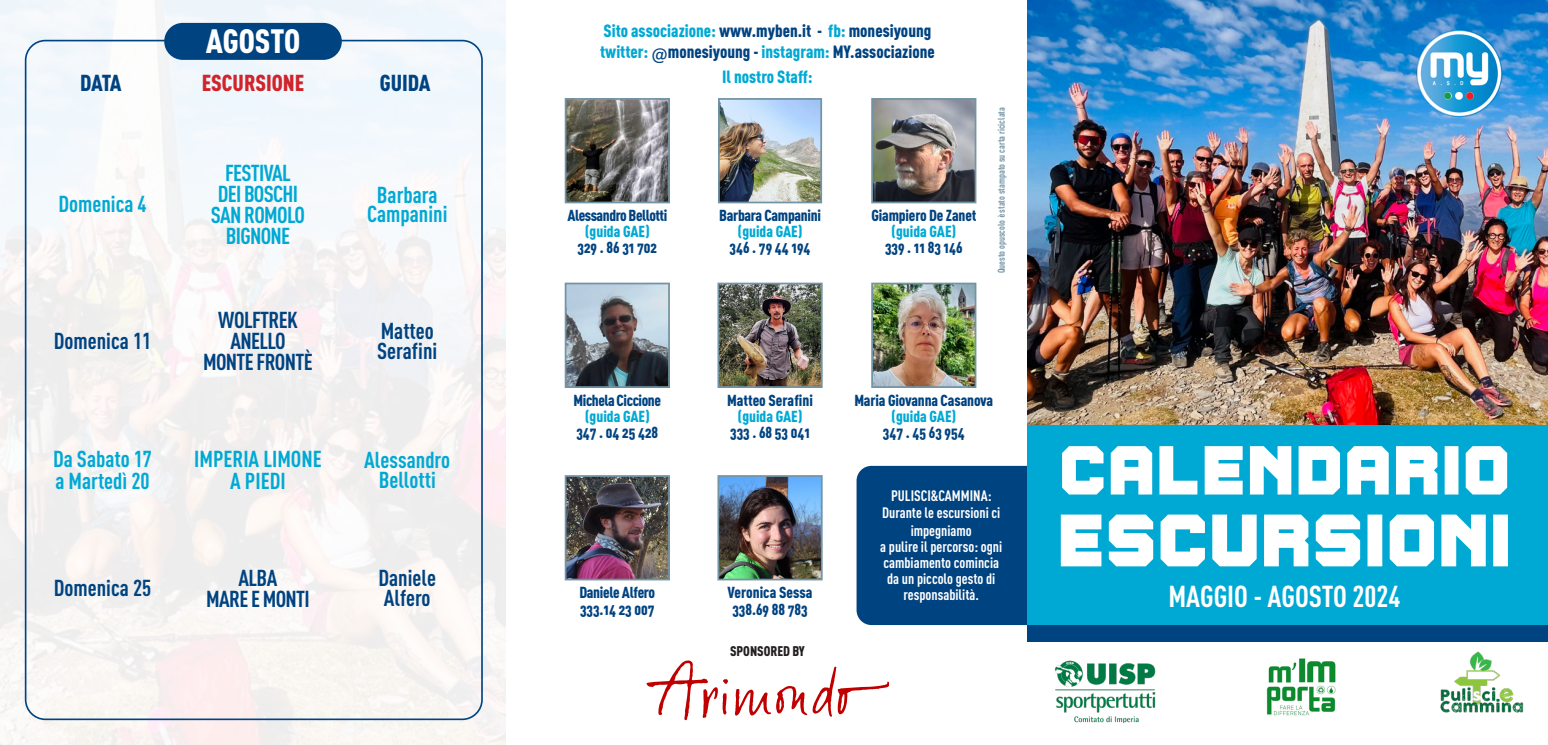
<style>
.page{position:relative;width:1548px;height:745px;background:#fff}
.page>*{position:absolute;margin:0;border:0;box-sizing:border-box;transform-origin:0 0}
.t1{font:33.25px "DIN Cond Black Alternate";color:#fff}
.t2{font:700 29.93px "DIN Cond";color:#fff}
.t3{font:700 22.75px "DIN Cond";color:#00a9d4}
.t4{font:700 22.75px "DIN Cond";color:#004381}
.t5{font:700 22.75px "DIN Cond";letter-spacing:-.03em;color:#00a9d4}
.t6{font:700 22.75px "DIN Cond";letter-spacing:-.03em;color:#004381}
.t7{font:22.75px "DIN Cond Black Alternate";color:#d1232a}
.t8{font:22.75px "DIN Cond Black Alternate";letter-spacing:-.015em;color:#004381}
.t9{font:17.5px "DIN Cond Black Alternate";color:#004381}
.t10{font:17.5px "DIN Cond Black Alternate";color:#00a9d4}
.t11{font:15.75px "DIN Cond Black Alternate";letter-spacing:-.01em;color:#004381}
.t12{font:15.75px "DIN Cond Black Alternate";color:#00a9d4}
.t13{font:15.75px "DIN Cond Black Alternate";letter-spacing:-.03em;color:#004381}
.t14{font:700 14.88px/16.1px "DIN Cond";color:#fff;text-align:center}
.t15{font:13.83px "DIN Cond Black Alternate";color:#231f20}
.t16{font:700 9.62px "DIN Cond";color:#7394a5}
.s1{color:#00a9d4}
.s2{font-family:"Acumin Variable Concept"}
</style>
<div class="page">
<div style="left:0;top:0;width:516px;height:744px;background:#f5f6f4"></div>
<div style="left:856px;top:465px;width:455px;height:159px;background:#004381;border-radius:15px"></div>
<img style="left:1027px;top:0;width:521px;height:425px">
<div style="left:1027px;top:613px;width:521px;height:28px;background:#004381"></div>
<div style="left:1027px;top:425px;width:521px;height:199px;background:#00a9d4"></div>
<svg style="left:1061px;top:514px;width:447px;height:52px"></svg>
<svg style="left:1062px;top:446px;width:445px;height:48px"></svg>
<img style="left:1411px;top:25px;width:97px;height:94px">
<img style="left:1054px;top:660px;width:102px;height:62px">
<img style="left:1439px;top:641px;width:84px;height:72px">
<img style="left:1266px;top:658px;width:70px;height:58px">
<svg style="left:646px;top:660px;width:242px;height:59px"></svg>
<img style="left:568px;top:478px;width:99px;height:99px">
<div style="left:565px;top:475px;width:105px;height:105px;border:2px solid #7394a5"></div>
<img style="left:720px;top:478px;width:100px;height:99px">
<div style="left:717px;top:475px;width:106px;height:105px;border:2px solid #7394a5"></div>
<img style="left:568px;top:101px;width:99px;height:99px">
<div style="left:565px;top:98px;width:105px;height:105px;border:2px solid #7394a5"></div>
<img style="left:721px;top:101px;width:98px;height:99px">
<div style="left:718px;top:98px;width:104px;height:105px;border:2px solid #7394a5"></div>
<img style="left:874px;top:101px;width:99px;height:99px">
<div style="left:871px;top:98px;width:105px;height:105px;border:2px solid #7394a5"></div>
<img style="left:568px;top:285px;width:99px;height:99px">
<div style="left:565px;top:282px;width:105px;height:105px;border:2px solid #7394a5"></div>
<img style="left:720px;top:285px;width:100px;height:99px">
<div style="left:717px;top:282px;width:106px;height:105px;border:2px solid #7394a5"></div>
<img style="left:874px;top:285px;width:99px;height:99px">
<div style="left:871px;top:282px;width:105px;height:105px;border:2px solid #7394a5"></div>
<div style="left:164px;top:23px;width:178px;height:37px;background:#004381;border-radius:18px"></div>
<p class="t1" style="left:206px;top:20px;width:96px">AGOSTO</p>
<p class="t8" style="left:80px;top:68px;width:43px">DATA</p>
<p class="t7" style="left:202px;top:68px;width:104px">ESCURSIONE</p>
<p class="t8" style="left:380px;top:68px;width:52px">GUIDA</p>
<p class="t3" style="left:58px;top:190px;width:90px">Domenica 4</p>
<p class="t4" style="left:54px;top:327px;width:99px">Domenica 11</p>
<p class="t3" style="left:53px;top:445px;width:100px">Da Sabato 17</p>
<p class="t3" style="left:55px;top:466px;width:96px">a Martedì 20</p>
<p class="t4" style="left:54px;top:573px;width:99px">Domenica 25</p>
<p class="t5" style="left:225px;top:159px;width:67px">FESTIVAL</p>
<p class="t5" style="left:218px;top:180px;width:82px">DEI BOSCHI</p>
<p class="t5" style="left:211px;top:201px;width:96px">SAN ROMOLO</p>
<p class="t5" style="left:226px;top:222px;width:66px">BIGNONE</p>
<p class="t6" style="left:218px;top:306px;width:81px">WOLFTREK</p>
<p class="t4" style="left:230px;top:327px;width:57px">ANELLO</p>
<p class="t6" style="left:203px;top:348px;width:111px">MONTE FRONTÈ</p>
<p class="t3" style="left:194px;top:445px;width:129px">IMPERIA LIMONE</p>
<p class="t3" style="left:230px;top:466px;width:57px">A PIEDI</p>
<p class="t4" style="left:239px;top:563px;width:40px">ALBA</p>
<p class="t6" style="left:206px;top:584px;width:105px">MARE E MONTI</p>
<p class="t3" style="left:377px;top:181px;width:62px">Barbara</p>
<p class="t3" style="left:367px;top:200px;width:82px">Campanini</p>
<p class="t4" style="left:381px;top:317px;width:55px">Matteo</p>
<p class="t4" style="left:377px;top:336px;width:62px">Serafini</p>
<p class="t3" style="left:364px;top:446px;width:87px">Alessandro</p>
<p class="t3" style="left:379px;top:465px;width:59px">Bellotti</p>
<p class="t4" style="left:378px;top:564px;width:59px">Daniele</p>
<p class="t4" style="left:384px;top:583px;width:48px">Alfero</p>
<p class="t9" style="left:603px;top:20px;width:329px"><span class="s1">Sito associazione:</span> www.myben.it - <span class="s1">fb:</span> monesiyoung</p>
<p class="t9" style="left:600px;top:41px;width:336px"><span class="s1">twitter:</span> <span class="s2">@</span>monesiyoung - <span class="s1">instagram:</span> MY.associazione</p>
<p class="t10" style="left:722px;top:66px;width:92px">Il nostro Staff:</p>
<p class="t13" style="left:567px;top:205px;width:101px">Alessandro Bellotti</p>
<p class="t12" style="left:585px;top:221px;width:66px">(guida GAE)</p>
<p class="t11" style="left:578px;top:237px;width:81px">329 . 86 31 702</p>
<p class="t11" style="left:719px;top:205px;width:103px">Barbara Campanini</p>
<p class="t12" style="left:738px;top:221px;width:66px">(guida GAE)</p>
<p class="t11" style="left:729px;top:237px;width:82px">346 . 79 44 194</p>
<p class="t11" style="left:871px;top:205px;width:106px">Giampiero De Zanet</p>
<p class="t12" style="left:891px;top:221px;width:66px">(guida GAE)</p>
<p class="t11" style="left:885px;top:237px;width:79px">339 . 11 83 146</p>
<p class="t16" style="left:995px;top:273px;width:167px;rotate:-90deg">Questo opuscolo è stato stampato su carta riciclata</p>
<p class="t13" style="left:574px;top:390px;width:89px">Michela Ciccione</p>
<p class="t12" style="left:585px;top:406px;width:66px">(guida GAE)</p>
<p class="t11" style="left:576px;top:422px;width:83px">347 . 04 25 428</p>
<p class="t11" style="left:579px;top:582px;width:77px">Daniele Alfero</p>
<p class="t11" style="left:580px;top:599px;width:76px">333.14 23 007</p>
<p class="t11" style="left:727px;top:390px;width:87px">Matteo Serafini</p>
<p class="t12" style="left:738px;top:406px;width:66px">(guida GAE)</p>
<p class="t11" style="left:730px;top:422px;width:81px">333 . 68 53 041</p>
<p class="t11" style="left:727px;top:582px;width:86px">Veronica Sessa</p>
<p class="t11" style="left:732px;top:599px;width:77px">338.69 88 783</p>
<p class="t15" style="left:730px;top:642px;width:76px">SPONSORED BY</p>
<p class="t11" style="left:854px;top:390px;width:140px">Maria Giovanna Casanova</p>
<p class="t12" style="left:891px;top:406px;width:66px">(guida GAE)</p>
<p class="t11" style="left:883px;top:422px;width:83px">347 . 45 63 954</p>
<p class="t14" style="left:891px;top:487px;width:102px">PULISCI&amp;CAMMINA:</p>
<p class="t14" style="left:882px;top:503px;width:120px;line-height:17.2px">Durante le escursioni ci impegniamo</p>
<p class="t14" style="left:880px;top:537px;width:123px;text-align:left">a pulire il percorso: ogni cambiamento comincia</p>
<p class="t14" style="left:887px;top:569px;width:110px">da un piccolo gesto di responsabilità.</p>
<p class="t2" style="left:1168px;top:577px;width:233px">MAGGIO - AGOSTO 2024</p>
</div>
